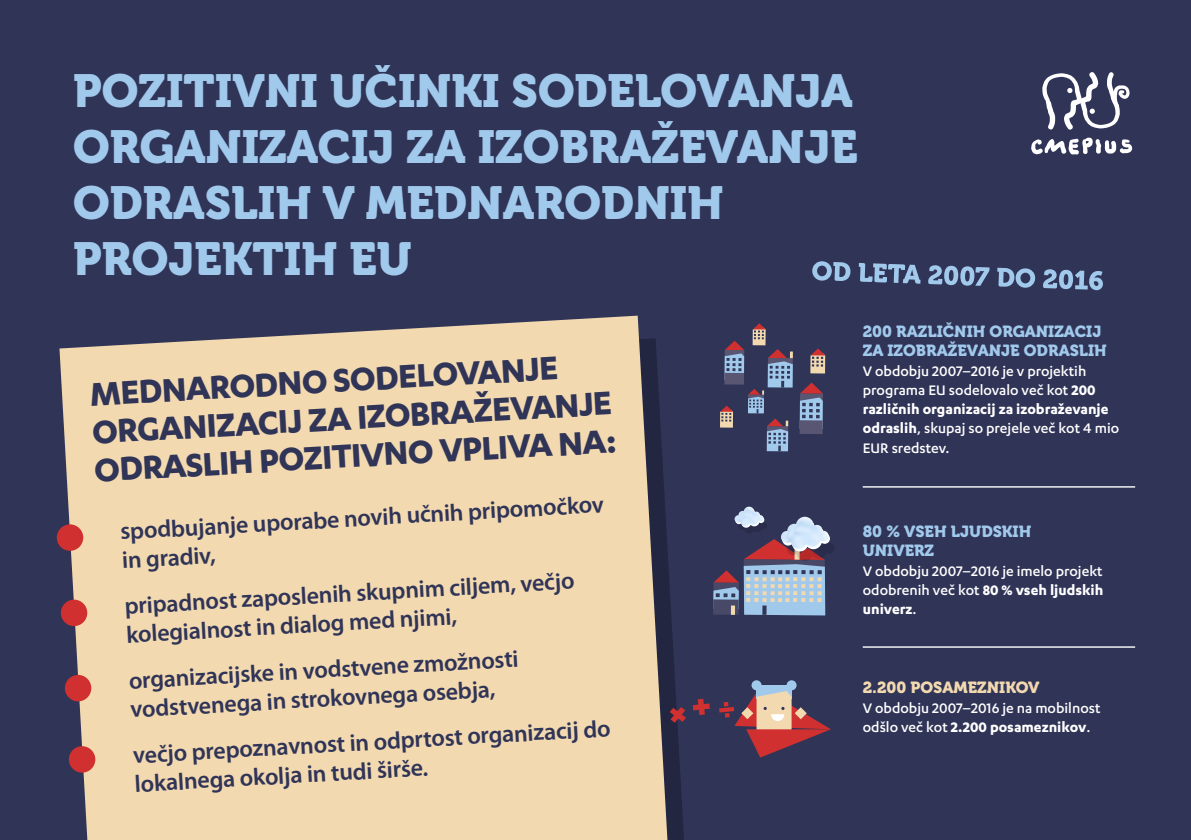
<style>
.page{position:relative;width:1191px;height:840px;background:#fff}
.page>*{position:absolute;margin:0;border:0;box-sizing:border-box;transform-origin:0 0}
.t1{font:46px/56px "Museo 900";color:#a0c9ec;text-align:justify}
.t2{font:700 38px/38px "Karbon";color:#303457}
.t3{font:600 24px/29.6px "Myriad Pro";color:#303457}
.t4{font:500 16px/19.2px "Karbon";color:#fff}
.t5{font:16px/19.2px "Museo 900";color:#a0c9ec}
.t6{font:16px "Museo 900";color:#f2d9b0}
.s1{font-weight:700}
</style>
<div class="page">
<div style="left:0;top:0;width:1191px;height:839px;background:#303457"></div>
<svg style="left:713px;top:516px;width:121px;height:99px"></svg>
<img style="left:734px;top:506px;width:29px;height:20px">
<hr style="left:862px;top:486px;width:273px;height:1px;background:#fff">
<hr style="left:862px;top:646px;width:273px;height:1px;background:#fff">
<svg style="left:667px;top:547px;width:17px;height:292px;fill:#262a47"></svg>
<svg style="left:59px;top:315px;width:608px;height:524px;background:#e3cca9"></svg>
<div style="left:799px;top:420px;width:23px;height:14px;background:#585672"></div>
<svg style="left:799px;top:382px;width:24px;height:47px"></svg>
<svg style="left:810px;top:348px;width:15px;height:25px"></svg>
<svg style="left:720px;top:323px;width:73px;height:128px"></svg>
<svg style="left:693px;top:698px;width:17px;height:16px"></svg>
<svg style="left:670px;top:706px;width:16px;height:16px"></svg>
<div style="left:756px;top:685px;width:35px;height:13px;background:#a0c9ec"></div>
<svg style="left:719px;top:686px;width:112px;height:71px"></svg>
<div style="left:786px;top:680px;width:10px;height:10px;background:#a0c9ec;border-radius:50%"></div>
<div style="left:751px;top:680px;width:10px;height:10px;background:#a0c9ec;border-radius:50%"></div>
<svg style="left:1031px;top:137px;width:101px;height:18px"></svg>
<svg style="left:1042px;top:72px;width:87px;height:58px"></svg>
<div style="left:57px;top:524px;width:26px;height:26px;background:#d0302f;border-radius:50%"></div>
<div style="left:61px;top:599px;width:26px;height:27px;background:#d0302f;border-radius:50%"></div>
<div style="left:65px;top:674px;width:26px;height:27px;background:#d0302f;border-radius:50%"></div>
<div style="left:69px;top:745px;width:26px;height:27px;background:#d0302f;border-radius:50%"></div>
<svg style="left:812px;top:261px;width:291px;height:29px"></svg>
<h1 class="t1" style="left:73px;top:63px;width:119px">POZITIVNI</h1>
<h1 class="t1" style="left:330px;top:63px;width:94px">UČINKI</h1>
<h1 class="t1" style="left:511px;top:63px;width:32px">SODE</h1>
<h1 class="t1" style="left:73px;top:63px;width:786px;text-indent:562px">LOVANJ A ORGANIZACIJ ZA IZOBRAŽEVANJE ODRASLIH V MEDN</h1>
<h1 class="t1" style="left:503px;top:175px;width:64px">ARODNIH</h1>
<h1 class="t1" style="left:73px;top:231px;width:31px">PROJEKTIH</h1>
<h1 class="t1" style="left:349px;top:231px;width:62px">EU</h1>
<h2 class="t2" style="left:89px;top:372px;width:525px;rotate:-3deg">Mednar odno sodelovanje<br>or ganizacij za izobr aževanje odr aslih pozit ivno vpliva na:</h2>
<h3 class="t3" style="left:120px;top:514px;width:486px;rotate:-3deg">spodbujanje uporabe novih učnih pripomočkov in gradiv,</h3>
<h3 class="t3" style="left:124px;top:589px;width:452px;line-height:29px;rotate:-3deg">pripadnost zaposlenih skupnim ciljem, večjo kolegialnost in dialog med njimi,</h3>
<h3 class="t3" style="left:128px;top:664px;width:392px;line-height:28.8px;rotate:-3deg">organizacijske in vodstvene zmožnosti vodstvenega in strokovnega osebja,</h3>
<h3 class="t3" style="left:132px;top:738px;width:479px;rotate:-3deg">večjo prepoznavnost in odprtost organizacij do lokalnega okolja in tudi širše.</h3>
<p class="t5" style="left:862px;top:322px;width:245px;text-indent:74px">IČNIH ORGANIZACIJ<br>ZA IZOBRAŽEVANJE ODRASLIH</p>
<p class="t4" style="left:862px;top:360px;width:258px">V obdobju 2007–2016 je v projektih programa EU sodelovalo več kot <span class="s1">200 različnih organizacij za izobraževanje odraslih</span>, skupaj so prejele več kot 4 mio<br>EUR sredstev.</p>
<p class="t5" style="left:862px;top:322px;width:55px">200 RAZL</p>
<p class="t5" style="left:862px;top:522px;width:170px">80 % VSEH LJUDSKIH<br>UNIVERZ</p>
<p class="t4" style="left:862px;top:560px;width:242px;text-align:justify">V obdobju 2007–2016 je imelo projekt odobrenih več kot <span class="s1">80 % vseh ljudskih univerz</span>.</p>
<p class="t6" style="left:862px;top:678px;width:178px">2.200 POSAMEZNIKOV</p>
<p class="t4" style="left:862px;top:697px;width:239px">V obdobju 2007–2016 je na mobilnost odšlo več kot <span class="s1">2.200 posameznikov</span>.</p>
</div>
